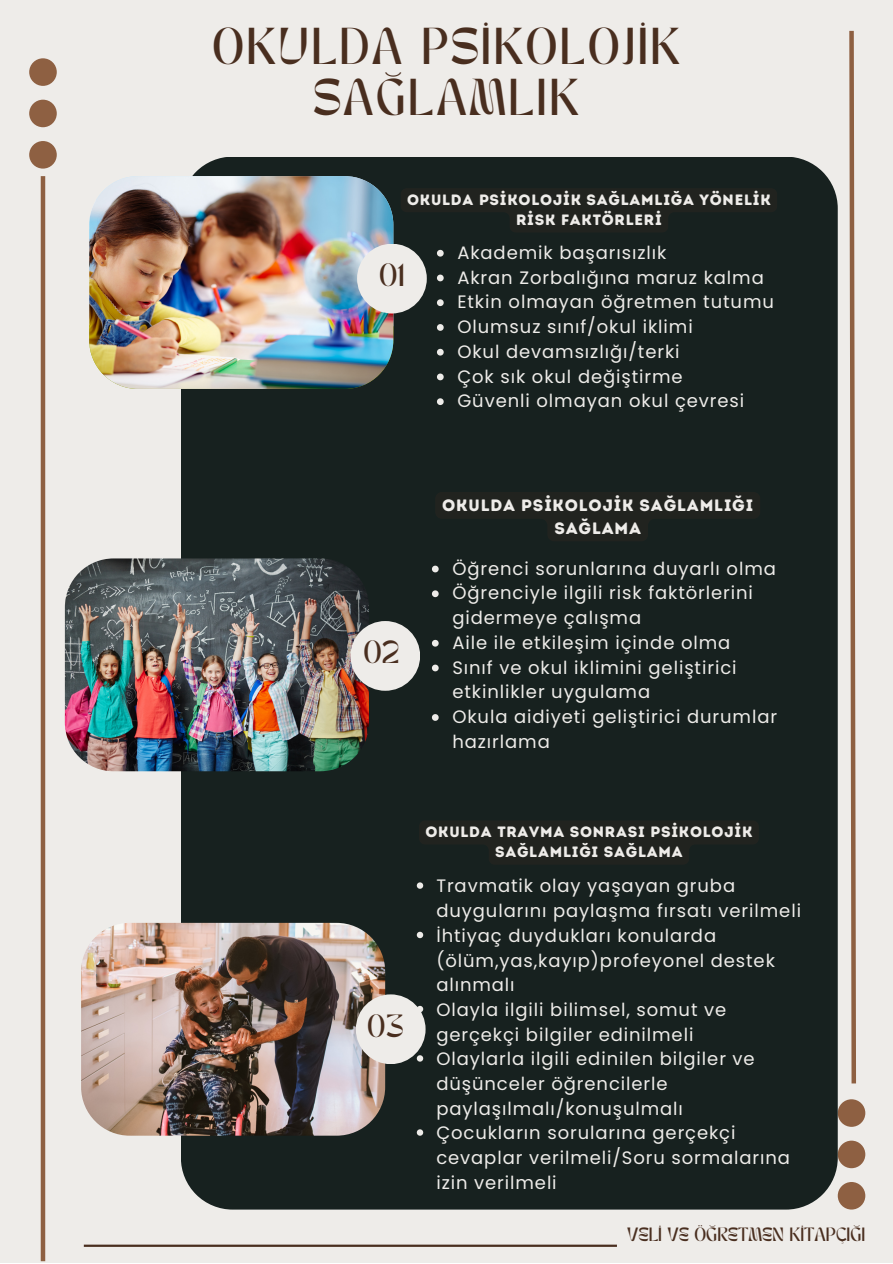
<style>
.page{position:relative;width:893px;height:1264px;background:#fff}
.page>*{position:absolute;margin:0;border:0;box-sizing:border-box;transform-origin:0 0}
.t1{font:36.3px/50.6px "TANMERINGUE";letter-spacing:.065em;color:#492e1f;text-align:center}
.t2{font:22.5px "TANMERINGUE";color:#492e1f}
.t3{font:18px/24.8px "Poppins";letter-spacing:.05em;color:#eeece9}
.t4{font:16.5px/22.5px "Intro Rust Base";letter-spacing:.05em;color:#eeece9;text-align:center}
.t5{font:15px/20.2px "Intro Rust Base";letter-spacing:.05em;color:#eeece9;text-align:center}
.t6{font:13.5px "TANMERINGUE";color:#492e1f}
</style>
<div class="page">
<div style="left:0;top:0;width:892px;height:1262px;background:#eeece9"></div>
<hr style="left:84px;top:1244px;width:533px;height:2px;background:#492e1f">
<svg style="left:29px;top:58px;width:28px;height:111px"></svg>
<svg style="left:837px;top:1099px;width:28px;height:110px"></svg>
<svg style="left:849px;top:30px;width:7px;height:1054px"></svg>
<hr style="left:41px;top:176px;width:4px;height:1085px;background:#8e6042">
<div style="left:181px;top:157px;width:656px;height:1052px;background:#17211f"></div>
<img style="left:89px;top:176px;width:304px;height:213px;border-radius:49px">
<img style="left:65px;top:558px;width:304px;height:213px;border-radius:49px">
<div style="left:357px;top:244px;width:70px;height:69px;background:#eeece9;border-radius:50%"></div>
<div style="left:350px;top:621px;width:70px;height:69px;background:#eeece9;border-radius:50%"></div>
<img style="left:81px;top:922px;width:304px;height:213px;border-radius:49px">
<div style="left:356px;top:994px;width:69px;height:70px;background:#eeece9;border-radius:50%"></div>
<svg style="left:400px;top:188px;width:377px;height:44px;background:#1e221f"></svg>
<svg style="left:432px;top:565px;width:6px;height:7px"></svg>
<svg style="left:432px;top:590px;width:6px;height:7px"></svg>
<svg style="left:432px;top:640px;width:6px;height:6px"></svg>
<svg style="left:432px;top:664px;width:6px;height:7px"></svg>
<svg style="left:432px;top:714px;width:6px;height:6px"></svg>
<svg style="left:417px;top:882px;width:6px;height:6px"></svg>
<svg style="left:417px;top:931px;width:6px;height:7px"></svg>
<svg style="left:417px;top:1005px;width:6px;height:7px"></svg>
<svg style="left:417px;top:1055px;width:6px;height:6px"></svg>
<svg style="left:417px;top:1129px;width:6px;height:6px"></svg>
<svg style="left:437px;top:250px;width:6px;height:6px"></svg>
<svg style="left:437px;top:274px;width:6px;height:7px"></svg>
<svg style="left:437px;top:299px;width:6px;height:7px"></svg>
<svg style="left:437px;top:324px;width:6px;height:7px"></svg>
<svg style="left:437px;top:349px;width:6px;height:6px"></svg>
<svg style="left:437px;top:373px;width:6px;height:7px"></svg>
<svg style="left:437px;top:398px;width:6px;height:7px"></svg>
<svg style="left:435px;top:492px;width:325px;height:49px;background:#1d221f"></svg>
<svg style="left:419px;top:820px;width:339px;height:44px;background:#1f221f"></svg>
<p class="t1" style="left:212px;top:27px;width:469px">OKULDA PSİKOLOJİK<br>SAĞLAMLIK</p>
<p class="t5" style="left:407px;top:189px;width:365px">OKULDA PSİKOLOJİK SAĞLAMLIĞA YÖNELİK<br>RİSK FAKTÖRLERİ</p>
<p class="t2" style="left:379px;top:263px;width:27px">01</p>
<p class="t3" style="left:457px;top:240px;width:210px">Akademik başarısızlık</p>
<p class="t3" style="left:457px;top:265px;width:308px">Akran Zorbalığına maruz kalma</p>
<p class="t3" style="left:457px;top:290px;width:318px">Etkin olmayan öğretmen tutumu</p>
<p class="t3" style="left:457px;top:314px;width:237px">Olumsuz sınıf/okul iklimi</p>
<p class="t3" style="left:457px;top:339px;width:224px">Okul devamsızlığı/terki</p>
<p class="t3" style="left:457px;top:364px;width:227px">Çok sık okul değiştirme</p>
<p class="t3" style="left:457px;top:388px;width:288px">Güvenli olmayan okul çevresi</p>
<p class="t2" style="left:363px;top:640px;width:38px">02</p>
<p class="t4" style="left:442px;top:494px;width:312px">OKULDA PSİKOLOJİK SAĞLAMLIĞI<br>SAĞLAMA</p>
<p class="t3" style="left:452px;top:556px;width:325px">Öğrenci sorunlarına duyarlı olma</p>
<p class="t3" style="left:452px;top:580px;width:302px">Öğrenciyle ilgili risk faktörlerini gidermeye çalışma</p>
<p class="t3" style="left:452px;top:630px;width:279px">Aile ile etkileşim içinde olma</p>
<p class="t3" style="left:452px;top:655px;width:286px">Sınıf ve okul iklimini geliştirici etkinlikler uygulama</p>
<p class="t3" style="left:452px;top:704px;width:326px">Okula aidiyeti geliştirici durumlar hazırlama</p>
<p class="t2" style="left:367px;top:1014px;width:38px">03</p>
<p class="t5" style="left:425px;top:821px;width:328px">OKULDA TRAVMA SONRASI PSİKOLOJİK<br>SAĞLAMLIĞI SAĞLAMA</p>
<p class="t3" style="left:436px;top:873px;width:366px">Travmatik olay yaşayan gruba duygularını paylaşma fırsatı verilmeli</p>
<p class="t3" style="left:436px;top:923px;width:340px">İhtiyaç duydukları konularda (ölüm,yas,kayıp)profeyonel destek alınmalı</p>
<p class="t3" style="left:436px;top:997px;width:291px">Olayla ilgili bilimsel, somut ve gerçekçi bilgiler edinilmeli</p>
<p class="t3" style="left:436px;top:1046px;width:320px">Olaylarla ilgili edinilen bilgiler ve düşünceler öğrencilerle paylaşılmalı/konuşulmalı</p>
<p class="t3" style="left:436px;top:1120px;width:355px">Çocukların sorularına gerçekçi cevaplar verilmeli/Soru sormalarına izin verilmeli</p>
<p class="t6" style="left:627px;top:1227px;width:240px">VELİ VE ÖĞRETMEN KİTAPÇIĞI</p>
</div>
